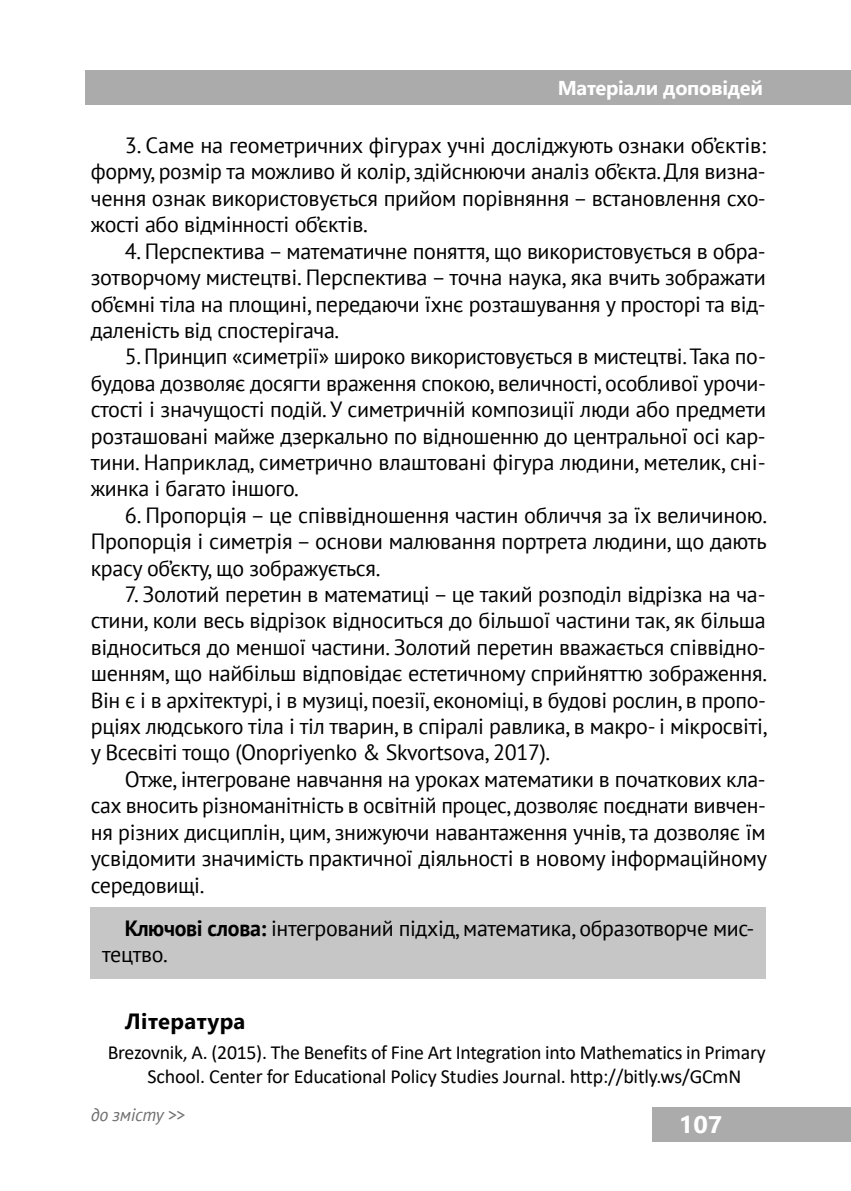
<style>
.page{position:relative;width:851px;height:1191px;background:#fff}
.page>*{position:absolute;margin:0;border:0;box-sizing:border-box;transform-origin:0 0}
.t1{font:700 24px "Segoe UI";color:#fff;scale:1.05 1}
.t2{font:22px/26.4px "PT Sans";letter-spacing:-.015em;color:#000;text-align:justify}
.t3{font:700 22px "Segoe UI";letter-spacing:.02em;color:#000}
.t4{font:20px/24px "Calibri";letter-spacing:-.015em;color:#000}
.t5{font:700 20px "Segoe UI";letter-spacing:-.015em;color:#fff}
.t6{font:italic 18px "PT Sans";letter-spacing:-.015em;color:#706f6f}
.s1{font-weight:700}
</style>
<div class="page">
<div style="left:85px;top:71px;width:765px;height:34px;background:#ababab"></div>
<div style="left:652px;top:1107px;width:198px;height:34px;background:#ababab"></div>
<div style="left:91px;top:907px;width:674px;height:71px;background:#c6c6c6"></div>
<p class="t5" style="left:557px;top:69px;width:207px">Матеріали доповідей</p>
<p class="t2" style="left:91px;top:132px;width:676px;text-indent:34px">3. Саме на геометричних фігурах учні досліджують ознаки об’єктів: форму, розмір та можливо й колір, здійснюючи аналіз об’єкта. Для визна&shy;чення ознак використовується прийом порівняння – встановлення схо&shy;жості або відмінності об’єктів.</p>
<p class="t2" style="left:91px;top:237px;width:676px;text-indent:34px">4. Перспектива – математичне поняття, що використовується в обра&shy;зотворчому мистецтві. Перспектива – точна наука, яка вчить зображати об’ємні тіла на площині, передаючи їхнє розташування у просторі та від&shy;даленість від спостерігача.</p>
<p class="t2" style="left:91px;top:343px;width:677px;text-indent:34px">5. Принцип «симетрії» широко використовується в мистецтві. Така по&shy;будова дозволяє досягти враження спокою, величності, особливої урочи&shy;стості і значущості подій. У симетричній композиції люди або предмети розташовані майже дзеркально по відношенню до центральної осі кар&shy;тини. Наприклад, симетрично влаштовані фігура людини, метелик, сні&shy;жинка і багато іншого.</p>
<p class="t2" style="left:91px;top:501px;width:677px;text-indent:34px">6. Пропорція – це співвідношення частин обличчя за їх величиною.<br>Пропорція і симетрія – основи малювання портрета людини, що дають красу об’єкту, що зображується.</p>
<p class="t2" style="left:91px;top:580px;width:678px;text-indent:34px">7. Золотий перетин в математиці – це такий розподіл відрізка на ча&shy;стини, коли весь відрізок відноситься до більшої частини так, як більша відноситься до меншої частини. Золотий перетин вважається співвідно&shy;шенням, що найбільш відповідає естетичному сприйняттю зображення.<br>Він є і в архітектурі, і в музиці, поезії, економіці, в будові рослин, в пропо&shy;рціях людського тіла і тіл тварин, в спіралі равлика, в макро- і мікросвіті, у Всесвіті тощо (Onopriyenko &amp; Skvortsova, 2017).</p>
<p class="t2" style="left:91px;top:765px;width:677px;text-indent:34px">Отже, інтегроване навчання на уроках математики в початкових кла&shy;сах вносить різноманітність в освітній процес, дозволяє поєднати вивчен&shy;ня різних дисциплін, цим, знижуючи навантаження учнів, та дозволяє їм усвідомити значимість практичної діяльності в новому інформаційному середовищі.</p>
<p class="t2" style="left:102px;top:914px;width:653px;text-indent:23px"><span class="s1">Ключові слова:</span> інтегрований підхід, математика, образотворче мис&shy;тецтво.</p>
<p class="t3" style="left:125px;top:1000px;width:122px">Література</p>
<p class="t4" style="left:147px;top:1040px;width:619px;text-indent:-40px">Brezovnik, A. (2015). The Benefits of Fine Art Integration into Mathematics in Primary<br>School. Center for Educational Policy Studies Journal. http://bitly.ws/GCmN</p>
<p class="t6" style="left:91px;top:1103px;width:95px">до змісту &gt;&gt;</p>
<p class="t1" style="left:678px;top:1101px;width:43px">107</p>
</div>
